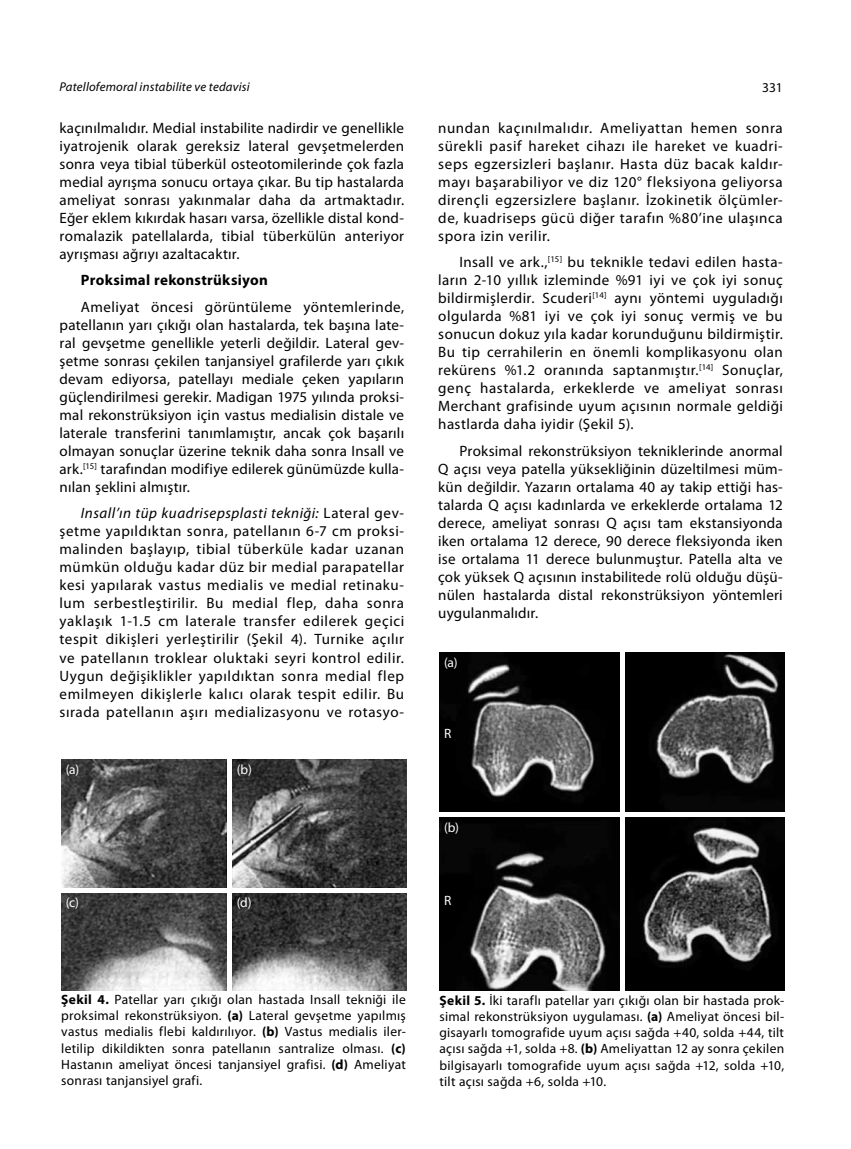
<style>
.page{position:relative;width:851px;height:1149px;background:#fff}
.page>*{position:absolute;margin:0;border:0;box-sizing:border-box;transform-origin:0 0}
.t1{font:15px/18px "Myriad Pro";letter-spacing:.025em;color:#000;text-align:justify}
.t2{font:700 15px "Myriad Pro";letter-spacing:.02em;color:#000}
.t3{font:13.5px/16.2px "Myriad Pro";letter-spacing:.02em;color:#000;text-align:justify}
.t4{font:13.5px "Myriad Pro";color:#fff}
.t5{font:italic 12.75px "Myriad Pro";letter-spacing:.015em;color:#000}
.s1{font-style:italic}
.s2{font-weight:700}
</style>
<div class="page">
<img style="left:61px;top:759px;width:345px;height:230px">
<div style="left:60px;top:887px;width:348px;height:5px;background:#fff"></div>
<div style="left:227px;top:757px;width:5px;height:234px;background:#fff"></div>
<img style="left:439px;top:652px;width:345px;height:338px">
<div style="left:438px;top:811px;width:347px;height:5px;background:#fff"></div>
<hr style="left:620px;top:651px;width:4px;height:341px;background:#fff">
<p class="t5" style="left:60px;top:79px;width:192px">Patellofemoral instabilite ve tedavisi</p>
<p class="t3" style="left:762px;top:79px;width:22px">331</p>
<p class="t1" style="left:60px;top:118px;width:346px">kaçınılmalıdır. Medial instabilite nadirdir ve genellikle iyatrojenik olarak gereksiz lateral gevşetmelerden sonra veya tibial tüberkül osteotomilerinde çok fazla medial ayrışma sonucu ortaya çıkar. Bu tip hastalarda ameliyat sonrası yakınmalar daha da artmaktadır.<br>Eğer eklem kıkırdak hasarı varsa, özellikle distal kond&shy;romalazik patellalarda, tibial tüberkülün anteriyor ayrışması ağrıyı azaltacaktır.</p>
<p class="t2" style="left:81px;top:270px;width:189px">Proksimal rekonstrüksiyon</p>
<p class="t1" style="left:60px;top:297px;width:346px;text-indent:21px">Ameliyat öncesi görüntüleme yöntemlerinde, patellanın yarı çıkığı olan hastalarda, tek başına late&shy;ral gevşetme genellikle yeterli değildir. Lateral gev&shy;şetme sonrası çekilen tanjansiyel grafilerde yarı çıkık devam ediyorsa, patellayı mediale çeken yapıların güçlendirilmesi gerekir. Madigan 1975 yılında proksi&shy;mal rekonstrüksiyon için vastus medialisin distale ve laterale transferini tanımlamıştır, ancak çok başarılı olmayan sonuçlar üzerine teknik daha sonra Insall ve ark.<sup>[15]</sup> tarafından modifiye edilerek günümüzde kulla&shy;nılan şeklini almıştır.</p>
<p class="t1" style="left:60px;top:504px;width:346px;text-indent:21px"><span class="s1">Insall’ın tüp kuadrisepsplasti tekniği:</span> Lateral gev&shy;şetme yapıldıktan sonra, patellanın 6-7 cm proksi&shy;malinden başlayıp, tibial tüberküle kadar uzanan mümkün olduğu kadar düz bir medial parapatellar kesi yapılarak vastus medialis ve medial retinaku&shy;lum serbestleştirilir. Bu medial flep, daha sonra yaklaşık 1-1.5 cm laterale transfer edilerek geçici tespit dikişleri yerleştirilir (Şekil 4). Turnike açılır ve patellanın troklear oluktaki seyri kontrol edilir.<br>Uygun değişiklikler yapıldıktan sonra medial flep emilmeyen dikişlerle kalıcı olarak tespit edilir. Bu sırada patellanın aşırı medializasyonu ve rotasyo-</p>
<p class="t1" style="left:438px;top:118px;width:346px">nundan kaçınılmalıdır. Ameliyattan hemen sonra sürekli pasif hareket cihazı ile hareket ve kuadri&shy;seps egzersizleri başlanır. Hasta düz bacak kaldır&shy;mayı başarabiliyor ve diz 120° fleksiyona geliyorsa dirençli egzersizlere başlanır. İzokinetik ölçümler&shy;de, kuadriseps gücü diğer tarafın %80’ine ulaşınca spora izin verilir.</p>
<p class="t1" style="left:438px;top:253px;width:346px;text-indent:21px">Insall ve ark.,<sup>[15]</sup> bu teknikle tedavi edilen hasta&shy;ların 2-10 yıllık izleminde %91 iyi ve çok iyi sonuç bildirmişlerdir. Scuderi<sup>[14]</sup> aynı yöntemi uyguladığı olgularda %81 iyi ve çok iyi sonuç vermiş ve bu sonucun dokuz yıla kadar korunduğunu bildirmiştir.<br>Bu tip cerrahilerin en önemli komplikasyonu olan rekürens %1.2 oranında saptanmıştır.<sup>[14]</sup> Sonuçlar, genç hastalarda, erkeklerde ve ameliyat sonrası Merchant grafisinde uyum açısının normale geldiği hastlarda daha iyidir (Şekil 5).</p>
<p class="t1" style="left:438px;top:441px;width:346px;text-indent:21px">Proksimal rekonstrüksiyon tekniklerinde anormal Q açısı veya patella yüksekliğinin düzeltilmesi müm&shy;kün değildir. Yazarın ortalama 40 ay takip ettiği has&shy;talarda Q açısı kadınlarda ve erkeklerde ortalama 12 derece, ameliyat sonrası Q açısı tam ekstansiyonda iken ortalama 12 derece, 90 derece fleksiyonda iken ise ortalama 11 derece bulunmuştur. Patella alta ve çok yüksek Q açısının instabilitede rolü olduğu düşü&shy;nülen hastalarda distal rekonstrüksiyon yöntemleri uygulanmalıdır.</p>
<p class="t4" style="left:444px;top:654px;width:15px">(a)</p>
<p class="t4" style="left:66px;top:760px;width:15px">(a)</p>
<p class="t4" style="left:66px;top:893px;width:15px">(c)</p>
<p class="t4" style="left:237px;top:760px;width:17px">(b)</p>
<p class="t4" style="left:237px;top:893px;width:16px">(d)</p>
<p class="t3" style="left:61px;top:990px;width:346px"><span class="s2">Şekil 4.</span> Patellar yarı çıkığı olan hastada Insall tekniği ile proksimal rekonstrüksiyon. <span class="s2">(a)</span> Lateral gevşetme yapılmış vastus medialis flebi kaldırılıyor. <span class="s2">(b)</span> Vastus medialis iler&shy;letilip dikildikten sonra patellanın santralize olması. <span class="s2">(c)<br></span>Hastanın ameliyat öncesi tanjansiyel grafisi. <span class="s2">(d)</span> Ameliyat sonrası tanjansiyel grafi.</p>
<p class="t4" style="left:444px;top:724px;width:9px">R</p>
<p class="t4" style="left:444px;top:818px;width:17px">(b)</p>
<p class="t4" style="left:444px;top:891px;width:9px">R</p>
<p class="t3" style="left:439px;top:991px;width:346px"><span class="s2">Şekil 5.</span> İki taraflı patellar yarı çıkığı olan bir hastada prok&shy;simal rekonstrüksiyon uygulaması. <span class="s2">(a)</span> Ameliyat öncesi bil&shy;gisayarlı tomografide uyum açısı sağda +40, solda +44, tilt açısı sağda +1, solda +8. <span class="s2">(b)</span> Ameliyattan 12 ay sonra çekilen bilgisayarlı tomografide uyum açısı sağda +12, solda +10, tilt açısı sağda +6, solda +10.</p>
</div>
